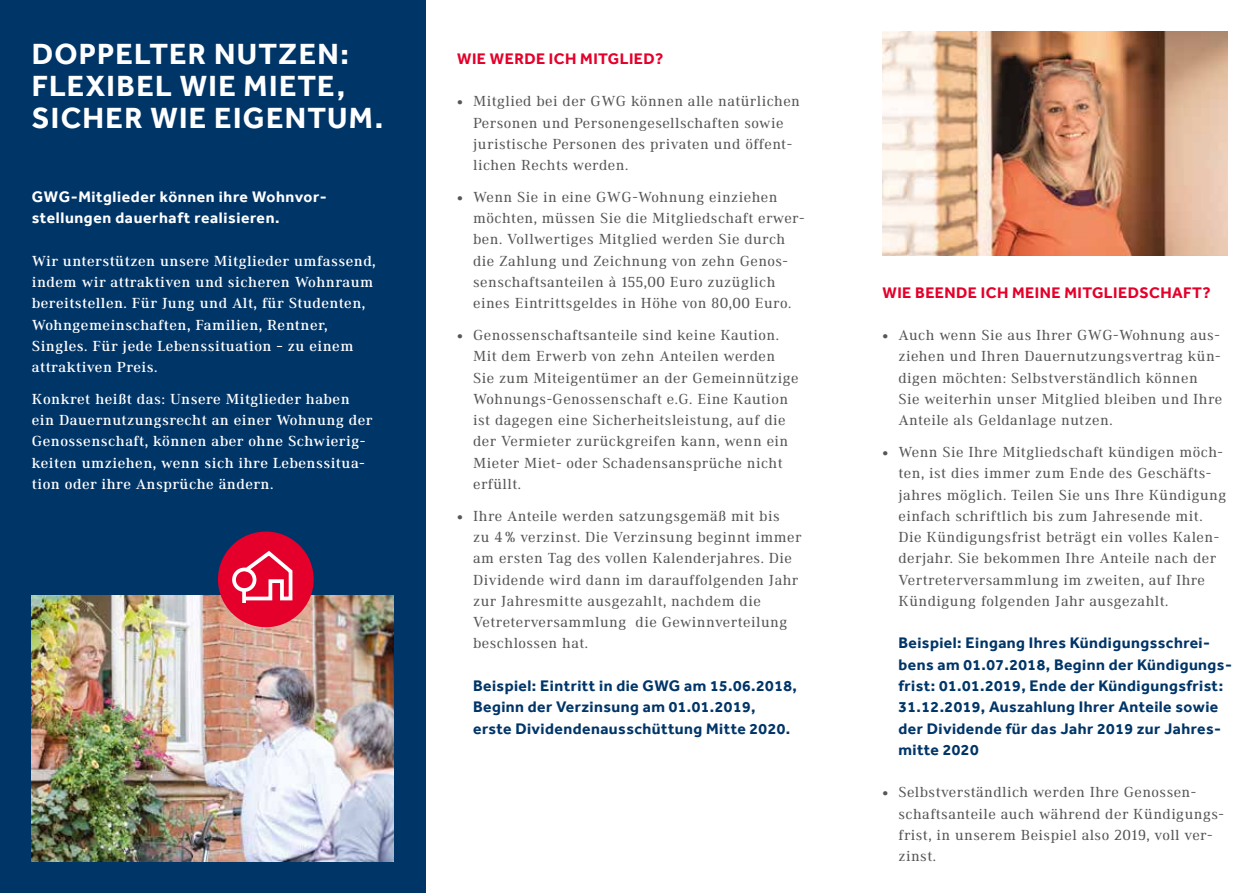
<style>
.page{position:relative;width:1259px;height:893px;background:#fff}
.page>*{position:absolute;margin:0;border:0;box-sizing:border-box;transform-origin:0 0}
.t1{font:700 30px/32px "Effra";letter-spacing:.045em;color:#fff}
.t2{font:700 15.75px/21.3px "Effra";letter-spacing:.03em;color:#003568}
.t3{font:700 15.75px/21.3px "Effra";letter-spacing:.04em;color:#fff}
.t4{font:700 15.75px "Effra";letter-spacing:.03em;color:#e4002b}
.t5{font:15px/21.3px "Ethos";letter-spacing:.03em;color:#565655}
.t6{font:500 15px/21.3px "Ethos";letter-spacing:.03em;color:#fff}
.s1{font-family:"Effra";font-weight:700}
</style>
<div class="page">
<div style="left:0;top:0;width:425px;height:893px;background:#003568"></div>
<img style="left:32px;top:595px;width:361px;height:266px">
<img style="left:882px;top:32px;width:345px;height:223px">
<div style="left:218px;top:531px;width:96px;height:96px;background:#e4002b;border-radius:50%"></div>
<svg style="left:240px;top:551px;width:53px;height:50px"></svg>
<div style="left:232px;top:568px;width:24px;height:24px;border:4px solid #fff;border-radius:50%"></div>
<svg style="left:242px;top:589px;width:4px;height:14px"></svg>
<h1 class="t1" style="left:32px;top:37px;width:353px">DOPPELTER NUTZEN:<br>FLEXIBEL WIE MIETE,<br>SICHER WIE EIGENTUM.</h1>
<p class="t4" style="left:457px;top:49px;width:208px">WIE WERDE ICH MITGLIED?</p>
<p class="t5" style="left:473px;top:91px;width:328px;text-indent:-16px"><span class="s1">•</span> Mitglied bei der GWG können alle natürlichen Personen und Personengesellschaften sowie juristische Personen des privaten und öffent&shy;lichen Rechts werden.</p>
<p class="t5" style="left:473px;top:186px;width:333px;text-indent:-16px"><span class="s1">•</span> Wenn Sie in eine GWG-Wohnung einziehen möchten, müssen Sie die Mitgliedschaft erwer&shy;ben. Vollwertiges Mitglied werden Sie durch die Zahlung und Zeichnung von zehn Genos&shy;senschaftsanteilen à 155,00 Euro zuzüglich eines Eintrittsgeldes in Höhe von 80,00 Euro.</p>
<p class="t5" style="left:473px;top:324px;width:327px;text-indent:-16px"><span class="s1">•</span> Genossenschaftsanteile sind keine Kaution.<br>Mit dem Erwerb von zehn Anteilen werden Sie zum Miteigentümer an der Gemeinnützige Wohnungs-Genossenschaft e.G. Eine Kaution ist dagegen eine Sicherheitsleistung, auf die der Vermieter zurückgreifen kann, wenn ein Mieter Miet- oder Schadensansprüche nicht erfüllt.</p>
<p class="t5" style="left:473px;top:505px;width:330px;text-indent:-16px"><span class="s1">•</span> Ihre Anteile werden satzungsgemäß mit bis<br>zu 4 % verzinst. Die Verzinsung beginnt immer am ersten Tag des vollen Kalenderjahres. Die Dividende wird dann im darauffolgenden Jahr zur Jahresmitte ausgezahlt, nachdem die Vetreterversammlung die Gewinnverteilung beschlossen hat.</p>
<p class="t2" style="left:473px;top:675px;width:325px">Beispiel: Eintritt in die GWG am 15.06.2018,<br>Beginn der Verzinsung am 01.01.2019, erste Dividendenausschüttung Mitte 2020.</p>
<p class="t3" style="left:32px;top:186px;width:296px">GWG-Mitglieder können ihre Wohnvor&shy;stellungen dauerhaft realisieren.</p>
<p class="t6" style="left:32px;top:250px;width:345px">Wir unterstützen unsere Mitglieder umfassend, indem wir attraktiven und sicheren Wohnraum bereitstellen. Für Jung und Alt, für Studenten, Wohngemeinschaften, Familien, Rentner, Singles. Für jede Lebenssituation – zu einem attraktiven Preis.</p>
<p class="t6" style="left:32px;top:388px;width:342px">Konkret heißt das: Unsere Mitglieder haben ein Dauernutzungsrecht an einer Wohnung der Genossenschaft, können aber ohne Schwierig&shy;keiten umziehen, wenn sich ihre Lebenssitua&shy;tion oder ihre Ansprüche ändern.</p>
<p class="t4" style="left:882px;top:283px;width:330px">WIE BEENDE ICH MEINE MITGLIEDSCHAFT?</p>
<p class="t5" style="left:898px;top:324px;width:325px;text-indent:-16px"><span class="s1">•</span> Auch wenn Sie aus Ihrer GWG-Wohnung aus&shy;ziehen und Ihren Dauernutzungsvertrag kün&shy;digen möchten: Selbstverständlich können Sie weiterhin unser Mitglied bleiben und Ihre Anteile als Geldanlage nutzen.</p>
<p class="t5" style="left:898px;top:441px;width:329px;text-indent:-16px"><span class="s1">•</span> Wenn Sie Ihre Mitgliedschaft kündigen möch&shy;ten, ist dies immer zum Ende des Geschäfts&shy;jahres möglich. Teilen Sie uns Ihre Kündigung einfach schriftlich bis zum Jahresende mit.<br>Die Kündigungsfrist beträgt ein volles Kalen&shy;derjahr. Sie bekommen Ihre Anteile nach der Vertreterversammlung im zweiten, auf Ihre Kündigung folgenden Jahr ausgezahlt.</p>
<p class="t2" style="left:898px;top:632px;width:335px">Beispiel: Eingang Ihres Kündigungsschrei&shy;bens am 01.07.2018, Beginn der Kündigungs&shy;frist: 01.01.2019, Ende der Kündigungsfrist:<br>31.12.2019, Auszahlung Ihrer Anteile sowie der Dividende für das Jahr 2019 zur Jahres&shy;mitte 2020</p>
<p class="t5" style="left:898px;top:782px;width:327px;text-indent:-16px"><span class="s1">•</span> Selbstverständlich werden Ihre Genossen&shy;schaftsanteile auch während der Kündigungs&shy;frist, in unserem Beispiel also 2019, voll ver&shy;zinst.</p>
</div>
